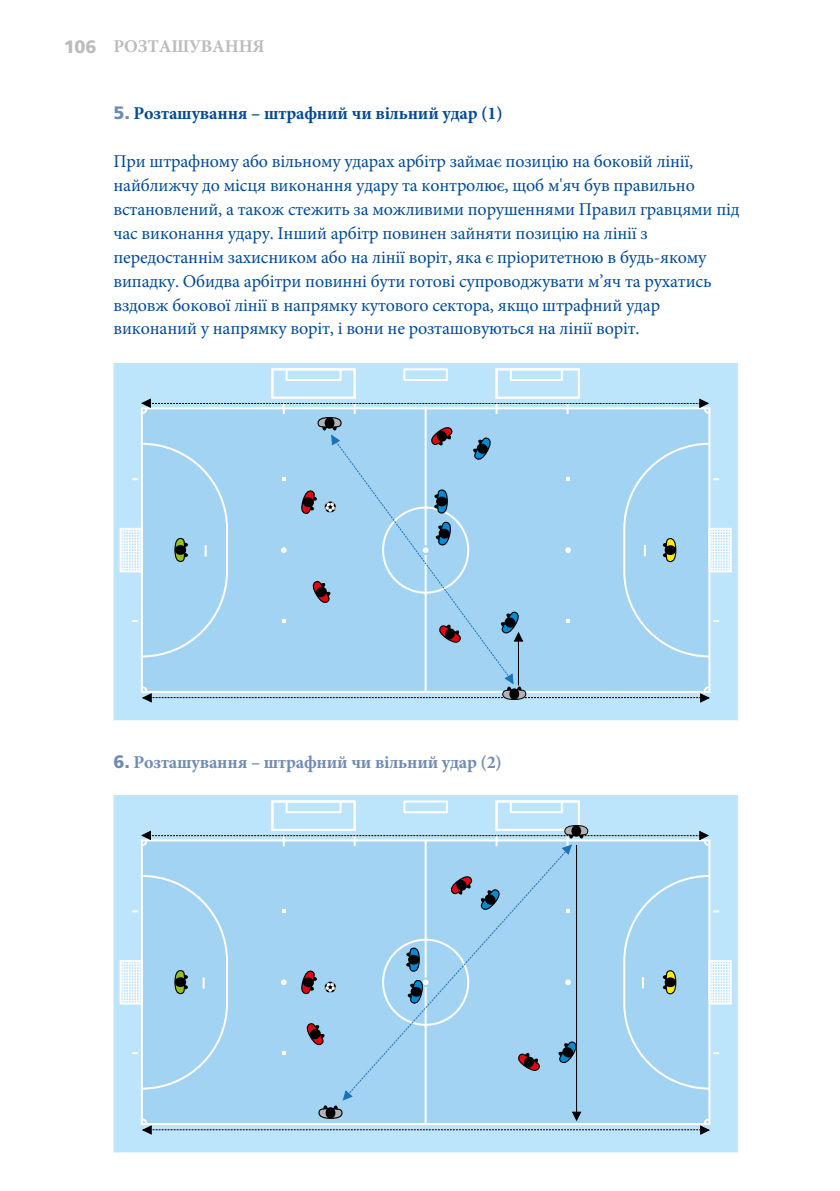
<style>
.page{position:relative;width:840px;height:1191px;background:#fff}
.page>*{position:absolute;margin:0;border:0;box-sizing:border-box;transform-origin:0 0}
.t1{font:18px/24px "Minion Pro";letter-spacing:-.01em;color:#004a98}
.t2{font:700 18px "Minion Pro";letter-spacing:-.01em;color:#6f8bb3}
.t3{font:700 18px "Minion Pro";letter-spacing:-.01em;color:#004a98}
.t4{font:700 18px "Minion Pro";letter-spacing:-.01em;color:#bcbcbc}
.t5{font:900 18px "Frutiger LT Pro";color:#bcbcbc}
.s1{font-family:"Frutiger LT Pro";font-weight:900;color:#6f8bb3}
.s2{font-family:"Frutiger LT Pro";font-weight:900}
</style>
<div class="page">
<div style="left:113px;top:363px;width:624px;height:357px;background:#bce4fa"></div>
<div style="left:142px;top:408px;width:567px;height:284px;background:#a2d3f3"></div>
<div style="left:119px;top:528px;width:24px;height:44px;border:2px solid #fff"></div>
<div style="left:708px;top:528px;width:23px;height:44px;border:2px solid #fff"></div>
<div style="left:403px;top:368px;width:44px;height:13px;border:2px solid #fff"></div>
<div style="left:495px;top:368px;width:84px;height:31px;border:2px solid #fff"></div>
<div style="left:271px;top:368px;width:84px;height:31px;border:2px solid #fff"></div>
<div style="left:509px;top:368px;width:53px;height:13px;border:2px solid #fff"></div>
<div style="left:285px;top:368px;width:56px;height:13px;border:2px solid #fff"></div>
<hr style="left:517px;top:638px;width:1px;height:47px;background:#000">
<svg style="left:120px;top:397px;width:610px;height:261px"></svg>
<svg style="left:141px;top:673px;width:569px;height:30px"></svg>
<div style="left:509px;top:688px;width:10px;height:12px;background:#000;border-radius:50%"></div>
<div style="left:113px;top:795px;width:624px;height:357px;background:#bce4fa"></div>
<div style="left:142px;top:840px;width:567px;height:284px;background:#a2d3f3"></div>
<div style="left:119px;top:960px;width:24px;height:44px;border:2px solid #fff"></div>
<div style="left:708px;top:960px;width:23px;height:44px;border:2px solid #fff"></div>
<div style="left:403px;top:800px;width:44px;height:13px;border:2px solid #fff"></div>
<div style="left:495px;top:800px;width:84px;height:31px;border:2px solid #fff"></div>
<div style="left:271px;top:800px;width:84px;height:31px;border:2px solid #fff"></div>
<div style="left:509px;top:800px;width:53px;height:13px;border:2px solid #fff"></div>
<div style="left:285px;top:800px;width:56px;height:13px;border:2px solid #fff"></div>
<hr style="left:575px;top:845px;width:1px;height:273px;background:#000">
<svg style="left:120px;top:874px;width:610px;height:261px"></svg>
<svg style="left:141px;top:824px;width:569px;height:31px"></svg>
<div style="left:571px;top:825px;width:10px;height:11px;background:#000;border-radius:50%"></div>
<p class="t5" style="left:64px;top:36px;width:34px">106</p>
<p class="t4" style="left:113px;top:34px;width:153px">РОЗТАШУВАННЯ</p>
<p class="t3" style="left:113px;top:100px;width:390px"><span class="s1">5.</span> Розташування – штрафний чи вільний удар (1)</p>
<p class="t1" style="left:113px;top:149px;width:627px">При штрафному або вільному ударах арбітр займає позицію на боковій лінії, найближчу до місця виконання удару та контролює, щоб м'яч був правильно встановлений, а також стежить за можливими порушеннями Правил гравцями під час виконання удару. Інший арбітр повинен зайняти позицію на лінії з передостаннім захисником або на лінії воріт, яка є пріоритетною в будь-якому випадку. Обидва арбітри повинні бути готові супроводжувати м’яч та рухатись вздовж бокової лінії в напрямку кутового сектора, якщо штрафний удар виконаний у напрямку воріт, і вони не розташовуються на лінії воріт.</p>
<p class="t2" style="left:113px;top:750px;width:389px"><span class="s2">6.</span> Розташування – штрафний чи вільний удар (2)</p>
</div>
